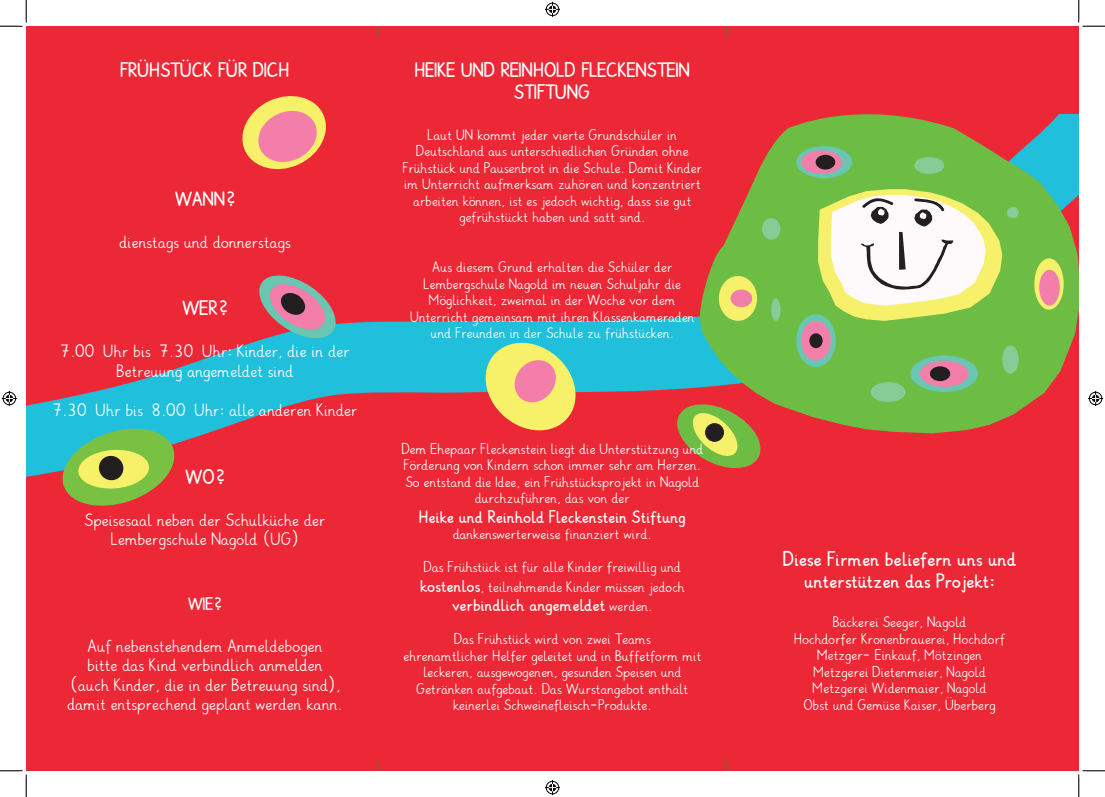
<style>
.page{position:relative;width:1105px;height:797px;background:#fff}
.page>*{position:absolute;margin:0;border:0;box-sizing:border-box;transform-origin:0 0}
.t1{font:700 18.75px "Grundschrift";color:#fff}
.t2{font:16.25px "Grundschrift";color:#fff}
.t3{font:700 16.25px "Grundschrift";color:#fff}
.t4{font:13.75px/16.5px "Grundschrift";color:#fff;text-align:center}
.s1{font-weight:700;font-size:16.25px}
.s2{font-weight:400;font-size:13.75px}
</style>
<div class="page">
<div style="left:26px;top:26px;width:1053px;height:744px;background:#ed2836"></div>
<svg style="left:26px;top:316px;width:909px;height:161px"></svg>
<svg style="left:672px;top:401px;width:94px;height:70px"></svg>
<div style="left:706px;top:423px;width:17px;height:18px;background:#231f20;border-radius:50%"></div>
<div style="left:705px;top:423px;width:19px;height:19px;border:1px solid #231f20;border-radius:50%"></div>
<svg style="left:699px;top:114px;width:380px;height:319px;fill:#6dbd44"></svg>
<div style="left:796px;top:314px;width:40px;height:53px;background:#68c6b2;border-radius:50%"></div>
<div style="left:910px;top:355px;width:68px;height:37px;background:#68c6b2;border-radius:50%"></div>
<div style="left:796px;top:146px;width:56px;height:32px;background:#68c6b2;border-radius:50%"></div>
<div style="left:719px;top:276px;width:38px;height:45px;background:#f7f06a;border-radius:50%"></div>
<div style="left:1034px;top:258px;width:30px;height:51px;background:#f7f06a;border-radius:50%"></div>
<div style="left:731px;top:289px;width:21px;height:18px;background:#f27fa9;border-radius:50%"></div>
<div style="left:801px;top:321px;width:30px;height:39px;background:#f27fa9;border-radius:50%"></div>
<div style="left:920px;top:360px;width:49px;height:27px;background:#f27fa9;border-radius:50%"></div>
<div style="left:1039px;top:270px;width:21px;height:35px;background:#f27fa9;border-radius:50%"></div>
<div style="left:801px;top:150px;width:41px;height:24px;background:#f27fa9;border-radius:50%"></div>
<div style="left:809px;top:333px;width:14px;height:15px;background:#231f20;border-radius:50%"></div>
<div style="left:930px;top:366px;width:20px;height:15px;background:#231f20;border-radius:50%"></div>
<div style="left:816px;top:155px;width:19px;height:15px;background:#231f20;border-radius:50%"></div>
<div style="left:762px;top:218px;width:18px;height:22px;background:#87cb96;border-radius:50%"></div>
<div style="left:771px;top:298px;width:9px;height:23px;background:#87cb96;border-radius:50%"></div>
<div style="left:871px;top:382px;width:35px;height:20px;background:#87cb96;border-radius:50%"></div>
<div style="left:1002px;top:345px;width:17px;height:29px;background:#87cb96;border-radius:50%"></div>
<div style="left:1007px;top:207px;width:12px;height:11px;background:#87cb96;border-radius:50%"></div>
<div style="left:914px;top:157px;width:30px;height:17px;background:#87cb96;border-radius:50%"></div>
<svg style="left:818px;top:189px;width:184px;height:132px;background:#d7e1ac"></svg>
<svg style="left:254px;top:275px;width:87px;height:67px"></svg>
<svg style="left:242px;top:96px;width:84px;height:74px"></svg>
<svg style="left:57px;top:423px;width:122px;height:83px"></svg>
<svg style="left:480px;top:338px;width:102px;height:97px"></svg>
<svg style="left:0;top:0;width:27px;height:27px"></svg>
<svg style="left:0;top:770px;width:27px;height:27px"></svg>
<svg style="left:1078px;top:0;width:27px;height:27px"></svg>
<svg style="left:1078px;top:770px;width:27px;height:27px"></svg>
<svg style="left:545px;top:2px;width:15px;height:15px"></svg>
<svg style="left:545px;top:780px;width:15px;height:15px"></svg>
<svg style="left:2px;top:391px;width:15px;height:15px"></svg>
<svg style="left:1088px;top:391px;width:15px;height:15px"></svg>
<p class="t1" style="left:120px;top:58px;width:171px">FRÜHSTÜCK FÜR DICH</p>
<p class="t1" style="left:175px;top:187px;width:62px">WANN?</p>
<p class="t2" style="left:120px;top:232px;width:173px">dienstags und donnerstags</p>
<p class="t1" style="left:183px;top:297px;width:47px">WER?</p>
<p class="t2" style="left:61px;top:341px;width:291px">7.00 Uhr bis 7.30 Uhr: Kinder, die in der</p>
<p class="t2" style="left:117px;top:361px;width:178px">Betreuung angemeldet sind</p>
<p class="t2" style="left:53px;top:400px;width:306px">7.30 Uhr bis 8.00 Uhr: alle anderen Kinder</p>
<p class="t1" style="left:185px;top:465px;width:41px">WO?</p>
<p class="t2" style="left:85px;top:509px;width:242px">Speisesaal neben der Schulküche der</p>
<p class="t2" style="left:111px;top:529px;width:190px">Lembergschule Nagold (UG)</p>
<p class="t3" style="left:188px;top:593px;width:35px">WIE?</p>
<p class="t2" style="left:88px;top:635px;width:236px">Auf nebenstehendem Anmeldebogen</p>
<p class="t2" style="left:88px;top:655px;width:237px">bitte das Kind verbindlich anmelden</p>
<p class="t2" style="left:70px;top:674px;width:272px">(auch Kinder, die in der Betreuung sind),</p>
<p class="t2" style="left:67px;top:694px;width:277px">damit entsprechend geplant werden kann.</p>
<p class="t1" style="left:415px;top:58px;width:277px">HEIKE UND REINHOLD FLECKENSTEIN</p>
<p class="t1" style="left:514px;top:81px;width:77px">STIFTUNG</p>
<p class="t4" style="left:428px;top:127px;width:251px">Laut UN kommt jeder vierte Grundschüler in</p>
<p class="t4" style="left:403px;top:143px;width:301px">Deutschland aus unterschiedlichen Gründen ohne Frühstück und Pausenbrot in die Schule. Damit Kinder im Unterricht aufmerksam zuhören und konzentriert arbeiten können, ist es jedoch wichtig, dass sie gut</p>
<p class="t4" style="left:459px;top:209px;width:187px">gefrühstückt haben und satt sind.</p>
<p class="t4" style="left:433px;top:259px;width:241px">Aus diesem Grund erhalten die Schüler der</p>
<p class="t4" style="left:424px;top:275px;width:259px">Lembergschule Nagold im neuen Schuljahr die</p>
<p class="t4" style="left:429px;top:292px;width:248px">Möglichkeit, zweimal in der Woche vor dem</p>
<p class="t4" style="left:410px;top:308px;width:286px">Unterricht gemeinsam mit ihren Klassenkameraden</p>
<p class="t4" style="left:431px;top:325px;width:245px">und Freunden in der Schule zu frühstücken.</p>
<p class="t4" style="left:402px;top:440px;width:303px">Dem Ehepaar Fleckenstein liegt die Unterstützung und Förderung von Kindern schon immer sehr am Herzen.<br>So entstand die Idee, ein Frühstücksprojekt in Nagold durchzuführen, das von der</p>
<p class="t3" style="left:419px;top:506px;width:268px">Heike und Reinhold Fleckenstein Stiftung</p>
<p class="t4" style="left:453px;top:526px;width:200px">dankenswerterweise finanziert wird.</p>
<p class="t4" style="left:424px;top:559px;width:259px">Das Frühstück ist für alle Kinder freiwillig und</p>
<p class="t4" style="left:420px;top:578px;width:266px"><span class="s1">kostenlos</span>, teilnehmende Kinder müssen jedoch</p>
<p class="t3" style="left:452px;top:595px;width:202px">verbindlich angemeldet <span class="s2">werden.</span></p>
<p class="t4" style="left:454px;top:631px;width:198px">Das Frühstück wird von zwei Teams</p>
<p class="t4" style="left:403px;top:647px;width:299px">ehrenamtlicher Helfer geleitet und in Buffetform mit leckeren, ausgewogenen, gesunden Speisen und</p>
<p class="t4" style="left:416px;top:680px;width:273px">Getränken aufgebaut. Das Wurstangebot enthält</p>
<p class="t4" style="left:453px;top:697px;width:200px">keinerlei Schweinefleisch-Produkte.</p>
<p class="t1" style="left:783px;top:547px;width:235px">Diese Firmen beliefern uns und</p>
<p class="t1" style="left:804px;top:570px;width:192px">unterstützen das Projekt:</p>
<p class="t4" style="left:833px;top:614px;width:135px">Bäckerei Seeger, Nagold</p>
<p class="t4" style="left:794px;top:630px;width:212px">Hochdorfer Kronenbrauerei, Hochdorf</p>
<p class="t4" style="left:817px;top:647px;width:166px">Metzger- Einkauf, Mötzingen</p>
<p class="t4" style="left:814px;top:663px;width:174px">Metzgerei Dietenmeier, Nagold</p>
<p class="t4" style="left:813px;top:680px;width:175px">Metzgerei Widenmaier, Nagold</p>
<p class="t4" style="left:804px;top:696px;width:193px">Obst und Gemüse Kaiser, Überberg</p>
</div>
